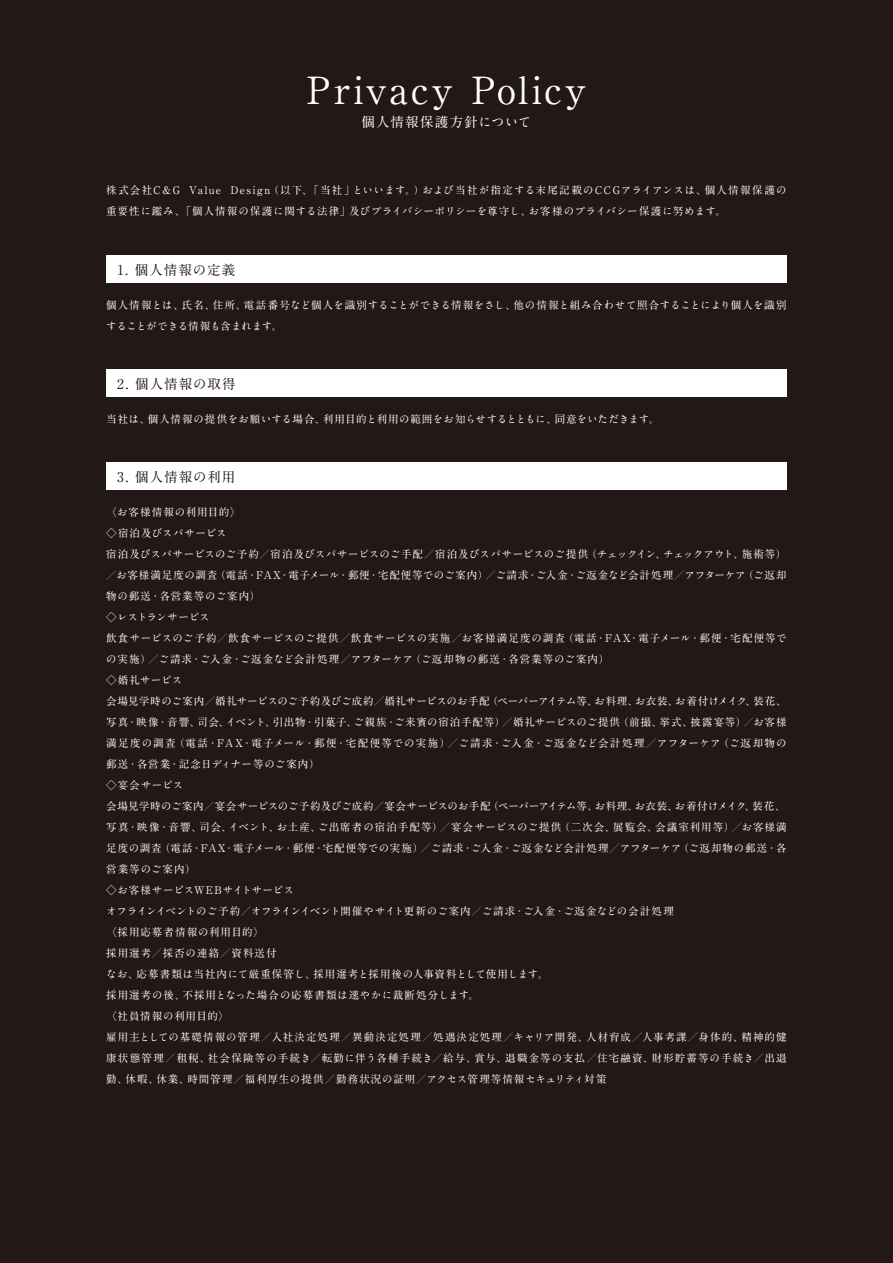
<style>
.page{position:relative;width:893px;height:1263px;background:#221815}
.page>*{position:absolute;margin:0;border:0;box-sizing:border-box;transform-origin:0 0}
.t1{font:700 37.5px "A1 Mincho Std";letter-spacing:.07em;color:#fff}
.t2{font:700 13.5px "A1 Mincho Std";letter-spacing:.065em;color:#221815}
.t3{font:700 13.5px "A1 Mincho Std";letter-spacing:.07em;color:#fff}
.t4{font:700 10.5px/21px "A1 Mincho Std";letter-spacing:.065em;color:#fff}
.t5{font:700 10.5px/21px "A1 Mincho Std";letter-spacing:.085em;color:#fff}
.t6{font:700 10.5px/21px "A1 Mincho Std";letter-spacing:.025em;color:#fff}
.t7{font:700 10.5px "A1 Mincho Std";letter-spacing:.03em;color:#fff}
</style>
<div class="page">
<div style="left:106px;top:255px;width:681px;height:28px;background:#fff"></div>
<div style="left:106px;top:463px;width:681px;height:27px;background:#fff"></div>
<div style="left:106px;top:370px;width:681px;height:27px;background:#fff"></div>
<h1 class="t1" style="left:307px;top:60px;width:281px">Privacy Policy</h1>
<p class="t3" style="left:362px;top:111px;width:171px">個人情報保護方針について</p>
<p class="t5" style="left:106px;top:178px;width:682px">株式会社C&amp;G Value Design（以下、「当社」といいます。）および当社が指定する末尾記載のCCGアライアンスは、個人情報保護の重要性に鑑み、「個人情報の保護に関する法律」及びプライバシーポリシーを尊守し、お客様のプライバシー保護に努めます。</p>
<p class="t2" style="left:117px;top:258px;width:120px">1. 個人情報の定義</p>
<p class="t6" style="left:106px;top:293px;width:682px">個人情報とは、氏名、住所、電話番号など個人を識別することができる情報をさし、他の情報と組み合わせて照合することにより個人を識別することができる情報も含まれます。</p>
<p class="t2" style="left:117px;top:373px;width:120px">2. 個人情報の取得</p>
<p class="t7" style="left:106px;top:410px;width:554px">当社は、個人情報の提供をお願いする場合、利用目的と利用の範囲をお知らせするとともに、同意をいただきます。</p>
<p class="t2" style="left:117px;top:466px;width:119px">3. 個人情報の利用</p>
<p class="t4" style="left:106px;top:500px;width:682px">〈お客様情報の利用目的〉<br>◇宿泊及びスパサービス<br>宿泊及びスパサービスのご予約／宿泊及びスパサービスのご手配／宿泊及びスパサービスのご提供（チェックイン、チェックアウト、施術等）／お客様満足度の調査（電話・FAX・電子メール・郵便・宅配便等でのご案内）／ご請求・ご入金・ご返金など会計処理／アフターケア（ご返却物の郵送・各営業等のご案内）<br>◇レストランサービス<br>飲食サービスのご予約／飲食サービスのご提供／飲食サービスの実施／お客様満足度の調査（電話・FAX・電子メール・郵便・宅配便等での実施）／ご請求・ご入金・ご返金など会計処理／アフターケア（ご返却物の郵送・各営業等のご案内）<br>◇婚礼サービス<br>会場見学時のご案内／婚礼サービスのご予約及びご成約／婚礼サービスのお手配（ペーパーアイテム等、お料理、お衣装、お着付けメイク、装花、写真・映像・音響、司会、イベント、引出物・引菓子、ご親族・ご来賓の宿泊手配等）／婚礼サービスのご提供（前撮、挙式、披露宴等）／お客様満足度の調査（電話・FAX・電子メール・郵便・宅配便等での実施）／ご請求・ご入金・ご返金など会計処理／アフターケア（ご返却物の郵送・各営業・記念日ディナー等のご案内）<br>◇宴会サービス<br>会場見学時のご案内／宴会サービスのご予約及びご成約／宴会サービスのお手配（ペーパーアイテム等、お料理、お衣装、お着付けメイク、装花、写真・映像・音響、司会、イベント、お土産、ご出席者の宿泊手配等）／宴会サービスのご提供（二次会、展覧会、会議室利用等）／お客様満足度の調査（電話・FAX・電子メール・郵便・宅配便等での実施）／ご請求・ご入金・ご返金など会計処理／アフターケア（ご返却物の郵送・各営業等のご案内）<br>◇お客様サービスWEBサイトサービス<br>オフラインイベントのご予約／オフラインイベント開催やサイト更新のご案内／ご請求・ご入金・ご返金などの会計処理<br>〈採用応募者情報の利用目的〉<br>採用選考／採否の連絡／資料送付<br>なお、応募書類は当社内にて厳重保管し、採用選考と採用後の人事資料として使用します。<br>採用選考の後、不採用となった場合の応募書類は速やかに裁断処分します。<br>〈社員情報の利用目的〉<br>雇用主としての基礎情報の管理／入社決定処理／異動決定処理／処遇決定処理／キャリア開発、人材育成／人事考課／身体的、精神的健康状態管理／租税、社会保険等の手続き／転勤に伴う各種手続き／給与、賞与、退職金等の支払／住宅融資、財形貯蓄等の手続き／出退勤、休暇、休業、時間管理／福利厚生の提供／勤務状況の証明／アクセス管理等情報セキュリティ対策</p>
</div>
